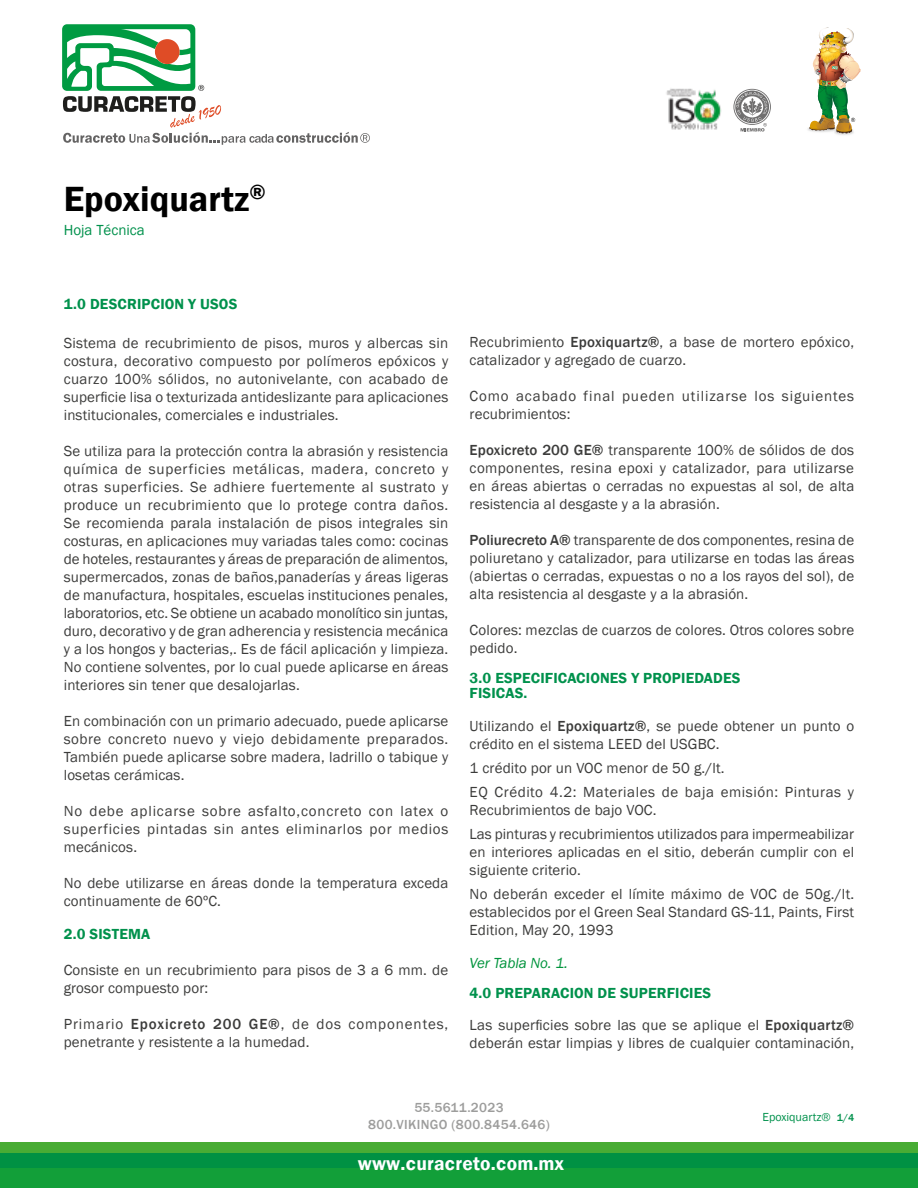
<style>
.page{position:relative;width:918px;height:1188px;background:#fff}
.page>*{position:absolute;margin:0;border:0;box-sizing:border-box;transform-origin:0 0}
.t1{font:600 36px "Franklin Gothic";color:#000}
.t2{font:600 19.5px "Franklin Gothic";letter-spacing:.01em;color:#fff}
.t3{font:15px/18px "Franklin Gothic";letter-spacing:.01em;color:#3c3c3b}
.t4{font:15px/24px "Franklin Gothic";letter-spacing:.035em;color:#3c3c3b}
.t5{font:600 15px/15px "Franklin Gothic";letter-spacing:.01em;color:#00914c}
.t6{font:15px/18px "Franklin Gothic";letter-spacing:.06em;color:#3c3c3b}
.t7{font:italic 15px "Franklin Gothic";letter-spacing:-.005em;color:#00943c}
.t8{font:15px "Franklin Gothic";color:#00914c}
.t9{font:500 13.5px/16.2px "Franklin Gothic";letter-spacing:.025em;color:#9d9d9c;text-align:center}
.t10{font:12px "Franklin Gothic";color:#00914c}
.s1{font-weight:500}
.s2{font-weight:600;color:#00914c}
.s3{font-weight:500;font-size:10.5px}
</style>
<div class="page">
<img style="left:843px;top:133px;width:10px;height:2px">
<img style="left:808px;top:128px;width:35px;height:7px">
<svg style="left:62px;top:24px;width:308px;height:121px"></svg>
<img style="left:809px;top:27px;width:52px;height:106px">
<img style="left:666px;top:88px;width:56px;height:42px">
<svg style="left:733px;top:89px;width:38px;height:43px"></svg>
<div style="left:0;top:1168px;width:918px;height:20px;background:#129f39"></div>
<div style="left:0;top:1153px;width:918px;height:15px;background:#009143"></div>
<div style="left:0;top:1143px;width:918px;height:10px;background:#48ac34"></div>
<h1 class="t1" style="left:64px;top:177px;width:204px">Epoxiquartz<sup>®</sup></h1>
<p class="t8" style="left:64px;top:221px;width:83px">Hoja Técnica</p>
<p class="t5" style="left:64px;top:296px;width:175px">1.0 DESCRIPCION Y USOS</p>
<p class="t3" style="left:64px;top:334px;width:386px;text-align:justify">Sistema de recubrimiento de pisos, muros y albercas sin costura, decorativo compuesto por polímeros epóxicos y cuarzo 100% sólidos, no autonivelante, con acabado de superficie lisa o texturizada antideslizante para aplicaciones institucionales, comerciales e industriales.</p>
<p class="t3" style="left:64px;top:442px;width:386px;text-align:justify">Se utiliza para la protección contra la abrasión y resistencia química de superficies metálicas, madera, concreto y otras superficies. Se adhiere fuertemente al sustrato y produce un recubrimiento que lo protege contra daños.<br>Se recomienda parala instalación de pisos integrales sin costuras, en aplicaciones muy variadas tales como: cocinas de hoteles, restaurantes y áreas de preparación de alimentos, supermercados, zonas de baños,panaderías y áreas ligeras de manufactura, hospitales, escuelas instituciones penales, laboratorios, etc. Se obtiene un acabado monolítico sin juntas, duro, decorativo y de gran adherencia y resistencia mecánica y a los hongos y bacterias,. Es de fácil aplicación y limpieza.<br>No contiene solventes, por lo cual puede aplicarse en áreas interiores sin tener que desalojarlas.</p>
<p class="t3" style="left:64px;top:712px;width:386px;text-align:justify">En combinación con un primario adecuado, puede aplicarse sobre concreto nuevo y viejo debidamente preparados.<br>También puede aplicarse sobre madera, ladrillo o tabique y losetas cerámicas.</p>
<p class="t3" style="left:64px;top:802px;width:386px;text-align:justify">No debe aplicarse sobre asfalto,concreto con latex o superficies pintadas sin antes eliminarlos por medios mecánicos.</p>
<p class="t3" style="left:64px;top:874px;width:386px">No debe utilizarse en áreas donde la temperatura exceda continuamente de 60ºC.</p>
<p class="t5" style="left:64px;top:926px;width:88px">2.0 SISTEMA</p>
<p class="t3" style="left:64px;top:961px;width:386px">Consiste en un recubrimiento para pisos de 3 a 6 mm. de grosor compuesto por:</p>
<p class="t3" style="left:64px;top:1015px;width:386px">Primario <span class="s1">Epoxicreto 200 GE®</span>, de dos componentes, penetrante y resistente a la humedad.</p>
<p class="t3" style="left:470px;top:334px;width:386px">Recubrimiento <span class="s1">Epoxiquartz®</span>, a base de mortero epóxico, catalizador y agregado de cuarzo.</p>
<p class="t6" style="left:470px;top:388px;width:386px">Como acabado final pueden utilizarse los siguientes recubrimientos:</p>
<p class="t3" style="left:470px;top:442px;width:386px;text-align:justify"><span class="s1">Epoxicreto 200 GE®</span> transparente 100% de sólidos de dos componentes, resina epoxi y catalizador, para utilizarse en áreas abiertas o cerradas no expuestas al sol, de alta resistencia al desgaste y a la abrasión.</p>
<p class="t3" style="left:470px;top:532px;width:386px;text-align:justify"><span class="s1">Poliurecreto A®</span> transparente de dos componentes, resina de poliuretano y catalizador, para utilizarse en todas las áreas (abiertas o cerradas, expuestas o no a los rayos del sol), de alta resistencia al desgaste y a la abrasión.</p>
<p class="t3" style="left:470px;top:622px;width:386px">Colores: mezclas de cuarzos de colores. Otros colores sobre pedido.</p>
<p class="t5" style="left:470px;top:671px;width:272px">3.0 ESPECIFICACIONES Y PROPIEDADES<br>FISICAS.</p>
<p class="t3" style="left:470px;top:718px;width:386px">Utilizando el <span class="s1">Epoxiquartz®</span>, se puede obtener un punto o crédito en el sistema LEED del USGBC.</p>
<p class="t4" style="left:470px;top:757px;width:386px">1 crédito por un VOC menor de 50 g./lt.<br>EQ Crédito 4.2: Materiales de baja emisión: Pinturas y</p>
<p class="t3" style="left:470px;top:799px;width:386px;line-height:24px">Recubrimientos de bajo VOC.<br>Las pinturas y recubrimientos utilizados para impermeabilizar</p>
<p class="t3" style="left:470px;top:844px;width:386px">en interiores aplicadas en el sitio, deberán cumplir con el siguiente criterio.</p>
<p class="t3" style="left:470px;top:886px;width:386px;text-align:justify">No deberán exceder el límite máximo de VOC de 50g./lt. establecidos por el Green Seal Standard GS-11, Paints, First Edition, May 20, 1993</p>
<p class="t7" style="left:470px;top:954px;width:100px">Ver Tabla No. 1.</p>
<p class="t3" style="left:470px;top:978px;width:386px;line-height:31.5px"><span class="s2">4.0 PREPARACION DE SUPERFICIES<br></span>Las superficies sobre las que se aplique el <span class="s1">Epoxiquartz®</span></p>
<p class="t3" style="left:470px;top:1034px;width:386px">deberán estar limpias y libres de cualquier contaminación,</p>
<p class="t9" style="left:368px;top:1100px;width:183px">55.5611.2023<br>800.VIKINGO (800.8454.646)</p>
<h2 class="t2" style="left:358px;top:1152px;width:208px">www.curacreto.com.mx</h2>
<p class="t10" style="left:762px;top:1110px;width:93px">Epoxiquartz® <span class="s3">1/4</span></p>
</div>
